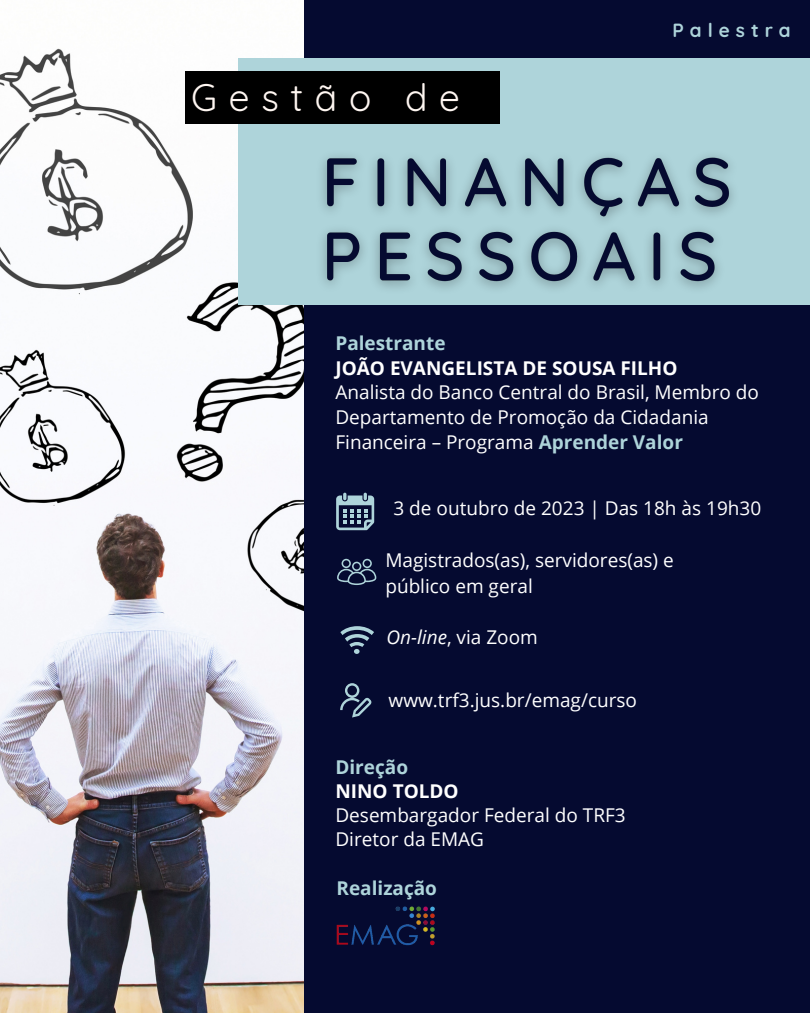
<style>
.page{position:relative;width:810px;height:1013px;background:#fff}
.page>*{position:absolute;margin:0;border:0;box-sizing:border-box;transform-origin:0 0}
.t1{font:37.3px "Quicksand";letter-spacing:.315em;color:#fff7f2}
.t2{font:19px/24.8px "Open Sans";color:#fff}
.t3{font:700 19px "Open Sans";color:#fff}
.t4{font:700 19px "Open Sans";color:#aed4da}
.t5{font:700 19px "Quicksand";letter-spacing:.315em;color:#aed4da}
.s1{font-weight:700;color:#aed4da}
.s2{font-style:italic}
</style>
<div class="page">
<img style="left:0;top:0;width:305px;height:1012px">
<div style="left:305px;top:0;width:505px;height:1012px;background:#050a30"></div>
<div style="left:239px;top:59px;width:571px;height:246px;background:#aed4da"></div>
<img style="left:322px;top:155px;width:411px;height:134px">
<div style="left:185px;top:71px;width:314px;height:52px;background:#000"></div>
<svg style="left:336px;top:492px;width:38px;height:38px"></svg>
<svg style="left:340px;top:626px;width:34px;height:28px"></svg>
<svg style="left:337px;top:559px;width:40px;height:26px"></svg>
<svg style="left:340px;top:683px;width:32px;height:34px"></svg>
<img style="left:336px;top:906px;width:98px;height:40px">
<p class="t1" style="left:191px;top:73px;width:270px">Gestão de</p>
<p class="t5" style="left:673px;top:18px;width:120px">Palestra</p>
<p class="t4" style="left:335px;top:329px;width:112px">Palestrante</p>
<p class="t3" style="left:335px;top:354px;width:344px">JOÃO EVANGELISTA DE SOUSA FILHO</p>
<p class="t2" style="left:335px;top:379px;width:425px">Analista do Banco Central do Brasil, Membro do<br>Departamento de Promoção da Cidadania<br>Financeira – Programa <span class="s1">Aprender Valor</span></p>
<p class="t2" style="left:394px;top:495px;width:369px">3 de outubro de 2023 | Das 18h às 19h30</p>
<p class="t2" style="left:385px;top:547px;width:290px">Magistrados(as), servidores(as) e</p>
<p class="t2" style="left:385px;top:573px;width:149px">público em geral</p>
<p class="t2" style="left:387px;top:623px;width:153px"><span class="s2">On-line</span>, via Zoom</p>
<p class="t2" style="left:389px;top:687px;width:250px">www.trf3.jus.br/emag/curso</p>
<p class="t4" style="left:335px;top:753px;width:74px">Direção</p>
<p class="t3" style="left:335px;top:777px;width:125px">NINO TOLDO</p>
<p class="t2" style="left:335px;top:802px;width:292px">Desembargador Federal do TRF3</p>
<p class="t2" style="left:335px;top:826px;width:150px">Diretor da EMAG</p>
<p class="t4" style="left:337px;top:874px;width:102px">Realização</p>
</div>
